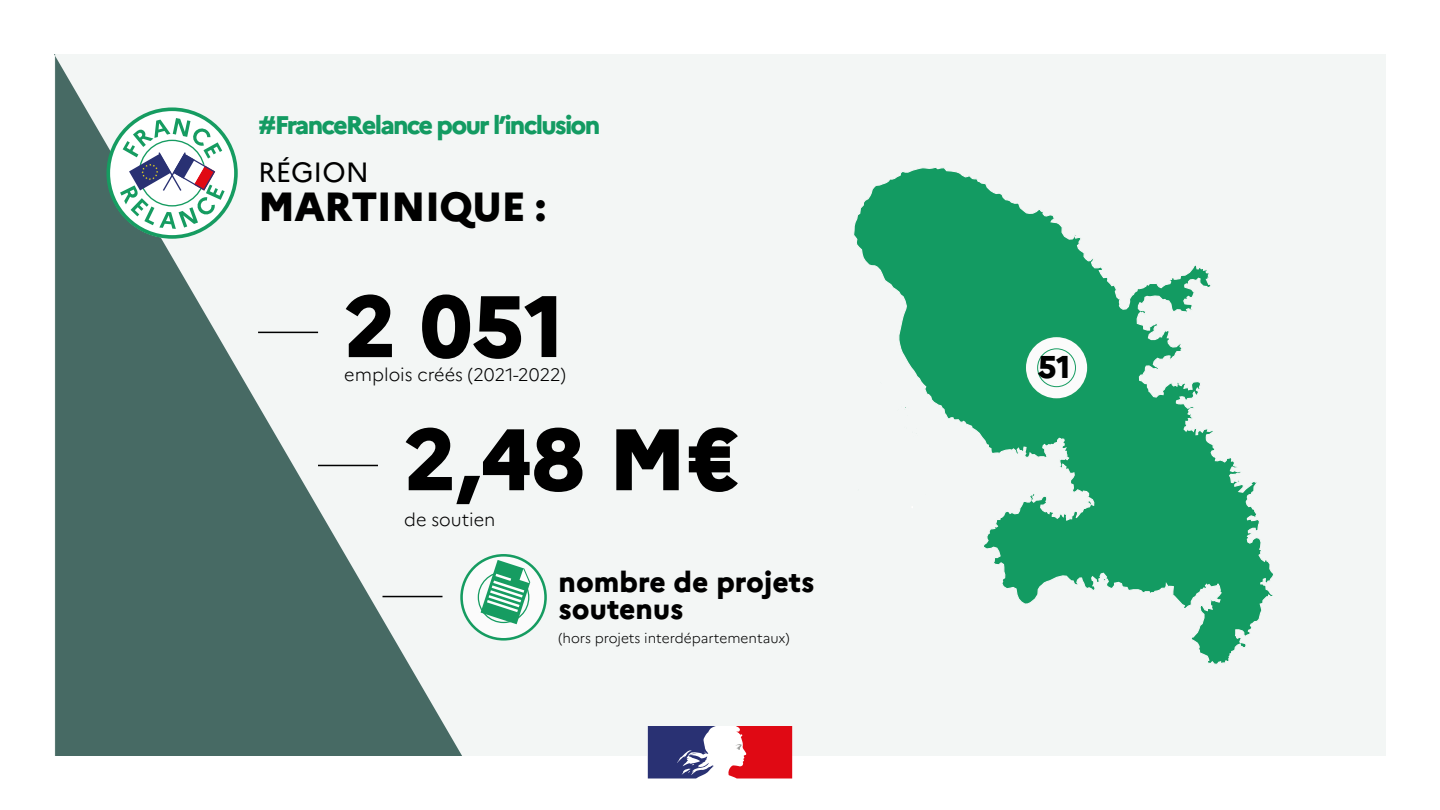
<style>
.page{position:relative;width:1440px;height:810px;background:#fff}
.page>*{position:absolute;margin:0;border:0;box-sizing:border-box;transform-origin:0 0}
.t1{font:800 87px "Marianne";color:#000}
.t2{font:800 40.65px "Marianne";letter-spacing:-.02em;color:#000}
.t3{font:800 31.5px "Marianne";color:#000}
.t4{font:800 28.5px/27px "Marianne";color:#000}
.t5{font:27.9px "Marianne";color:#000}
.t6{font:800 25.5px "Marianne";letter-spacing:-.07em;color:#139b62}
.t7{font:300 18px "Marianne";color:#000}
.t8{font:300 13.65px "Marianne";color:#000}
</style>
<div class="page">
<div style="left:54px;top:54px;width:1332px;height:702px;background:#f3f6f5"></div>
<svg style="left:54px;top:54px;width:408px;height:702px;fill:#476a64"></svg>
<svg style="left:854px;top:167px;width:419px;height:498px"></svg>
<svg style="left:923px;top:491px;width:4px;height:5px"></svg>
<svg style="left:903px;top:425px;width:18px;height:13px"></svg>
<svg style="left:896px;top:405px;width:13px;height:13px"></svg>
<svg style="left:879px;top:380px;width:4px;height:5px"></svg>
<svg style="left:856px;top:488px;width:4px;height:4px"></svg>
<div style="left:1025px;top:336px;width:63px;height:63px;background:#fbfbfb;border-radius:50%"></div>
<div style="left:1024px;top:335px;width:65px;height:65px;border:2px solid #169c61;border-radius:50%"></div>
<div style="left:1037px;top:348px;width:39px;height:39px;border:1px solid #169c61;border-radius:50%"></div>
<hr style="left:258px;top:332px;width:60px;height:1px;background:#000">
<hr style="left:318px;top:465px;width:60px;height:1px;background:#000">
<hr style="left:383px;top:596px;width:60px;height:1px;background:#000">
<div style="left:462px;top:555px;width:84px;height:84px;background:#fbfbfb;border-radius:50%"></div>
<div style="left:460px;top:554px;width:87px;height:87px;border:3px solid #169c61;border-radius:50%"></div>
<svg style="left:481px;top:560px;width:49px;height:64px"></svg>
<div style="left:648px;top:726px;width:144px;height:52px;background:#fff"></div>
<svg style="left:648px;top:726px;width:68px;height:53px"></svg>
<svg style="left:728px;top:726px;width:64px;height:52px"></svg>
<svg style="left:106px;top:107px;width:132px;height:132px"></svg>
<h3 class="t6" style="left:258px;top:110px;width:344px">#FranceRelance pour l’inclusion</h3>
<h3 class="t5" style="left:258px;top:155px;width:112px">RÉGION</h3>
<h2 class="t2" style="left:258px;top:182px;width:290px">MARTINIQUE :</h2>
<h1 class="t1" style="left:344px;top:273px;width:222px">2 051</h1>
<p class="t7" style="left:344px;top:364px;width:223px">emplois créés (2021-2022)</p>
<h1 class="t1" style="left:404px;top:406px;width:337px">2,48 M€</h1>
<p class="t7" style="left:404px;top:509px;width:93px">de soutien</p>
<h3 class="t4" style="left:559px;top:568px;width:257px">nombre de projets soutenus</h3>
<p class="t8" style="left:559px;top:630px;width:233px">(hors projets interdépartementaux)</p>
<h3 class="t3" style="left:1038px;top:348px;width:34px">51</h3>
</div>
